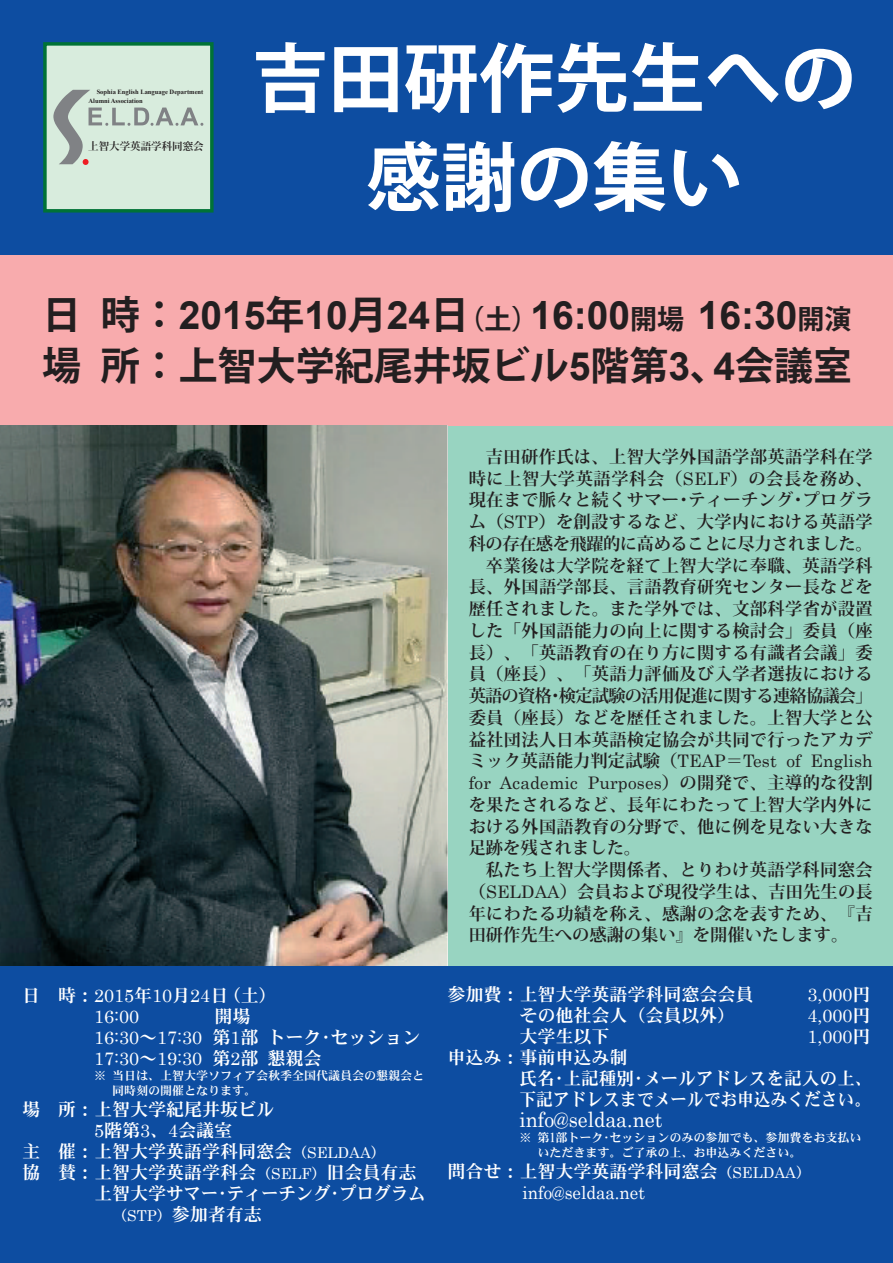
<style>
.page{position:relative;width:893px;height:1263px;background:#fff}
.page>*{position:absolute;margin:0;border:0;box-sizing:border-box;transform-origin:0 0}
.t1{font:700 75px/99px "Koz Go Std";letter-spacing:.005em;color:#fff;text-align:center}
.t2{font:700 39px "Arial";color:#231f20}
.t3{font:700 39px "Koz Go Std";color:#231f20}
.t4{font:21px "Century";color:#fff;scale:.94 1}
.t5{font:18px/21px "Heisei Min Std W7";color:#fff}
.t6{font:18px "Century";color:#fff}
.t7{font:18px "Century";color:#fff;scale:.94 1}
.t8{font:700 17.25px/21.8px "Koz Min Std";letter-spacing:.02em;color:#231f20;text-align:justify}
.t9{font:17.25px/21.8px "Century";letter-spacing:.01em;color:#231f20}
.t10{font:12px/15px "Heisei Min Std W7";color:#fff}
.t11{font:700 10.5px "Koz Min Std";color:#231f20}
.t12{font:700 6.6px/8.2px "Times New Roman";color:#231f20}
.s1{font-family:"Koz Go Std"}
.s2{font-family:"Koz Go Std";font-size:27px}
.s3{font-family:"Arial"}
.s4{font-family:"Century"}
.s5{font-family:"Heisei Min Std W7"}
.s6{font-size:15px}
.s7{font-family:"Century";font-size:15px}
.s8{font-family:"Century";font-weight:400}
.s9{font-family:"Koz Min Std";font-weight:700}
</style>
<div class="page">
<div style="left:1px;top:0;width:892px;height:1263px;background:#0d4da1"></div>
<div style="left:1px;top:255px;width:892px;height:710px;background:#98d4c1"></div>
<div style="left:1px;top:255px;width:892px;height:170px;background:#f8abad"></div>
<div style="left:43px;top:42px;width:171px;height:171px;background:#d8ecdd;border:3px solid #007236"></div>
<svg style="left:53px;top:90px;width:150px;height:75px"></svg>
<img style="left:1px;top:425px;width:446px;height:540px">
<p class="t12" style="left:88px;top:88px;width:116px;text-indent:8px">Sophia English Language Department<br>Alumni Association</p>
<p class="t11" style="left:88px;top:139px;width:117px">上智大学英語学科同窓会</p>
<h1 class="t1" style="left:253px;top:34px;width:605px">吉田研作先生への感謝の集い</h1>
<h2 class="t2" style="left:42px;top:289px;width:811px"><span class="s1">日時：</span>2015<span class="s1">年</span>10<span class="s1">月</span>24<span class="s1">日</span><span class="s2">（土）</span>16:00<span class="s2">開場</span> 16:30<span class="s2">開演</span></h2>
<h2 class="t3" style="left:42px;top:340px;width:811px">場所：上智大学紀尾井坂ビル<span class="s3">5</span>階第<span class="s3">3</span>、<span class="s3">4</span>会議室</h2>
<p class="t5" style="left:22px;top:984px;width:256px">日 時：<span class="s4">2015</span>年<span class="s4">10</span>月<span class="s4">24</span>日（土）</p>
<p class="t6" style="left:94px;top:1001px;width:47px">16:00</p>
<p class="t5" style="left:94px;top:1005px;width:328px;text-indent:120px">開場<br><span class="s4">16:30</span>～<span class="s4">17:30</span> 第<span class="s4">1</span>部トーク･セッション</p>
<p class="t6" style="left:94px;top:1043px;width:229px">17:30<span class="s5">～</span>19:30 <span class="s5">第</span>2<span class="s5">部懇親会</span></p>
<p class="t10" style="left:112px;top:1067px;width:313px;text-indent:-18px">※ 当日は、上智大学ソフィア会秋季全国代議員会の懇親会と同時刻の開催となります。</p>
<p class="t5" style="left:22px;top:1098px;width:253px">場 所：上智大学紀尾井坂ビル</p>
<p class="t5" style="left:94px;top:1119px;width:140px"><span class="s4">5</span>階第<span class="s4">3</span>、<span class="s4">4</span>会議室</p>
<p class="t5" style="left:22px;top:1140px;width:365px">主 催：上智大学英語学科同窓会<span class="s6">（</span><span class="s7">SELDAA</span><span class="s6">）</span></p>
<p class="t5" style="left:22px;top:1161px;width:396px">協 賛：上智大学英語学科会<span class="s6">（</span><span class="s7">SELF</span><span class="s6">）</span>旧会員有志</p>
<p class="t5" style="left:94px;top:1182px;width:333px">上智大学サマー･ティーチング･プログラム</p>
<p class="t5" style="left:112px;top:1203px;width:151px"><span class="s6">（</span><span class="s7">STP</span><span class="s6">）</span>参加者有志</p>
<p class="t8" style="left:469px;top:445px;width:405px;text-align:right">吉田研作氏は、上智大学外国語学部英語学科在学時に上智大学英語学科会（<span class="s8">SELF</span>）の会長を務め、現在まで脈々と続くサマー･ティーチング･プログラム（<span class="s8">STP</span>）を創設するなど、大学内における英語学科の存在感を飛躍的に高めることに尽力されました。卒業後は大学院を経て上智大学に奉職、英語学科長、外国語学部長、言語教育研究センター長などを歴任されました。また学外では、文部科学省が設置した「外国語能力の向上に関する検討会」委員（座長）、「英語教育の在り方に関する有識者会議」委員（座長）、「英語力評価及び入学者選抜における英語の資格･検定試験の活用促進に関する連絡協議会」委員（座長）などを歴任されました。上智大学と公益社団法人日本英語検定協会が共同で行ったアカデ</p>
<p class="t9" style="left:469px;top:749px;width:405px"><span class="s9">ミック英語能力判定試験（</span>TEAP<span class="s9">＝</span>Test of English for Academic Purposes<span class="s9">）の開発で、主導的な役割</span></p>
<p class="t8" style="left:469px;top:793px;width:405px">を果たされるなど、長年にわたって上智大学内外における外国語教育の分野で、他に例を見ない大きな足跡を残されました。</p>
<p class="t8" style="left:469px;top:859px;width:405px;text-indent:17px">私たち上智大学関係者、とりわけ英語学科同窓会（<span class="s8">SELDAA</span>）会員および現役学生は、吉田先生の長年にわたる功績を称え、感謝の念を表すため、『吉田研作先生への感謝の集い』を開催いたします。</p>
<p class="t5" style="left:447px;top:984px;width:308px">参加費：上智大学英語学科同窓会会員</p>
<p class="t6" style="left:807px;top:980px;width:65px">3,000<span class="s5">円</span></p>
<p class="t5" style="left:519px;top:1005px;width:217px">その他社会人（会員以外）</p>
<p class="t6" style="left:807px;top:1001px;width:65px">4,000<span class="s5">円</span></p>
<p class="t5" style="left:519px;top:1026px;width:91px">大学生以下</p>
<p class="t6" style="left:807px;top:1022px;width:65px">1,000<span class="s5">円</span></p>
<p class="t5" style="left:519px;top:1047px;width:354px;text-indent:-72px">申込み：事前申込み制<br>氏名･上記種別･メールアドレスを記入の上、下記アドレスまでメールでお申込みください。</p>
<p class="t4" style="left:519px;top:1102px;width:153px">info@seldaa.net</p>
<p class="t10" style="left:537px;top:1130px;width:325px;text-indent:-18px">※ 第1部トーク･セッションのみの参加でも、参加費をお支払いいただきます。ご了承の上、お申込みください。</p>
<p class="t5" style="left:447px;top:1161px;width:365px">問合せ：上智大学英語学科同窓会<span class="s6">（</span><span class="s7">SELDAA</span><span class="s6">）</span></p>
<p class="t7" style="left:522px;top:1178px;width:132px">info@seldaa.net</p>
</div>
